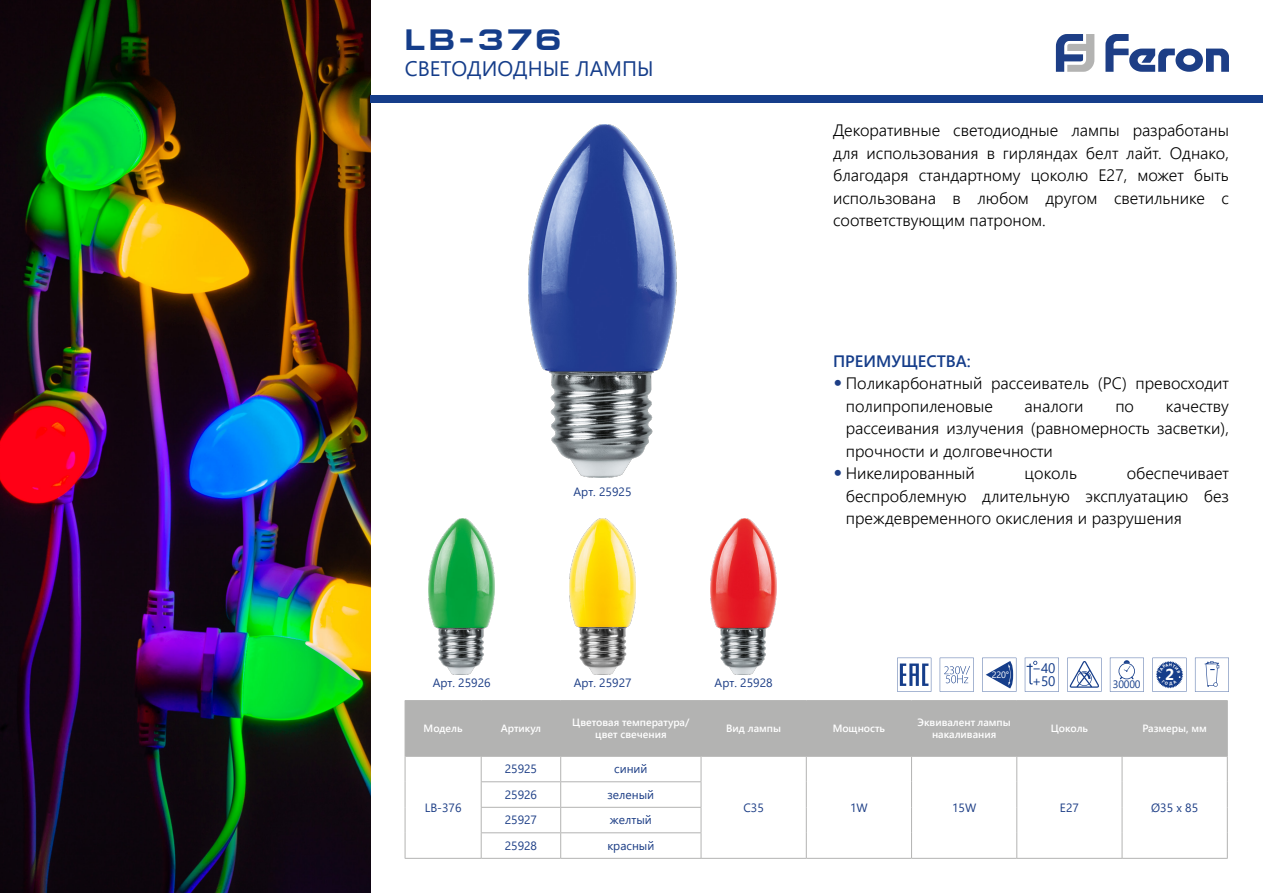
<style>
.page{position:relative;width:1263px;height:893px;background:#fff}
.page>*{position:absolute;margin:0;border:0;box-sizing:border-box;transform-origin:0 0}
.t1{font:700 30px "Europe Ext";color:#153d8a}
.t2{font:21px "Segoe UI";color:#153d8a}
.t3{font:300 16.5px/22.5px "Segoe UI";color:#000;text-align:justify}
.t4{font:600 16.5px "Segoe UI";color:#153d8a}
.t5{font:700 15.75px "Segoe UI";color:#fff}
.t6{font:13.8px/12.9px "Segoe UI";color:#153d8a}
.t7{font:12px "Segoe UI";color:#1d3e86}
.t8{font:10.65px "Segoe UI";letter-spacing:-.02em;color:#153d8a}
.t9{font:600 10.5px/12px "Segoe UI";color:#fff;text-align:center}
.t10{font:9.15px "Segoe UI";color:#fff}
.s1{font-weight:700;font-size:22.5px;color:#1d3e86}
</style>
<div class="page">
<img style="left:0;top:0;width:371px;height:893px">
<div style="left:406px;top:701px;width:821px;height:55px;background:#b3b3b2"></div>
<svg style="left:481px;top:757px;width:1px;height:101px"></svg>
<svg style="left:806px;top:757px;width:1px;height:101px"></svg>
<svg style="left:911px;top:757px;width:1px;height:101px"></svg>
<svg style="left:1016px;top:757px;width:1px;height:101px"></svg>
<svg style="left:701px;top:757px;width:1px;height:101px"></svg>
<svg style="left:1122px;top:757px;width:1px;height:101px"></svg>
<svg style="left:560px;top:757px;width:1px;height:101px"></svg>
<hr style="left:481px;top:781px;width:80px;height:1px;background:#b3b3b2">
<hr style="left:561px;top:781px;width:140px;height:1px;background:#b3b3b2">
<hr style="left:481px;top:807px;width:80px;height:1px;background:#b3b3b2">
<hr style="left:481px;top:832px;width:80px;height:1px;background:#b3b3b2">
<hr style="left:561px;top:807px;width:140px;height:1px;background:#b3b3b2">
<hr style="left:561px;top:832px;width:140px;height:1px;background:#b3b3b2">
<hr style="left:405px;top:700px;width:76px;height:1px;background:#b3b3b2">
<hr style="left:405px;top:701px;width:1px;height:55px;background:#b3b3b2">
<hr style="left:481px;top:700px;width:80px;height:1px;background:#b3b3b2">
<hr style="left:481px;top:701px;width:1px;height:55px;background:#b3b3b2">
<hr style="left:561px;top:700px;width:140px;height:1px;background:#b3b3b2">
<hr style="left:560px;top:701px;width:1px;height:55px;background:#b3b3b2">
<hr style="left:701px;top:700px;width:105px;height:1px;background:#b3b3b2">
<hr style="left:701px;top:701px;width:1px;height:55px;background:#b3b3b2">
<hr style="left:806px;top:700px;width:105px;height:1px;background:#b3b3b2">
<hr style="left:806px;top:701px;width:1px;height:55px;background:#b3b3b2">
<hr style="left:911px;top:700px;width:106px;height:1px;background:#b3b3b2">
<hr style="left:911px;top:701px;width:1px;height:55px;background:#b3b3b2">
<hr style="left:1017px;top:700px;width:105px;height:1px;background:#b3b3b2">
<hr style="left:1016px;top:701px;width:1px;height:55px;background:#b3b3b2">
<hr style="left:1122px;top:700px;width:106px;height:1px;background:#b3b3b2">
<hr style="left:1122px;top:701px;width:1px;height:55px;background:#b3b3b2">
<hr style="left:1227px;top:701px;width:1px;height:55px;background:#b3b3b2">
<hr style="left:405px;top:756px;width:76px;height:1px;background:#b3b3b2">
<svg style="left:405px;top:756px;width:1px;height:102px"></svg>
<hr style="left:405px;top:858px;width:76px;height:1px;background:#b3b3b2">
<hr style="left:481px;top:756px;width:80px;height:1px;background:#b3b3b2">
<hr style="left:561px;top:756px;width:140px;height:1px;background:#b3b3b2">
<hr style="left:701px;top:756px;width:105px;height:1px;background:#b3b3b2">
<hr style="left:806px;top:756px;width:105px;height:1px;background:#b3b3b2">
<hr style="left:911px;top:756px;width:106px;height:1px;background:#b3b3b2">
<hr style="left:1017px;top:756px;width:105px;height:1px;background:#b3b3b2">
<hr style="left:1122px;top:756px;width:105px;height:1px;background:#b3b3b2">
<svg style="left:1227px;top:756px;width:1px;height:102px"></svg>
<hr style="left:701px;top:858px;width:105px;height:1px;background:#b3b3b2">
<hr style="left:806px;top:858px;width:105px;height:1px;background:#b3b3b2">
<hr style="left:911px;top:858px;width:106px;height:1px;background:#b3b3b2">
<hr style="left:1017px;top:858px;width:105px;height:1px;background:#b3b3b2">
<hr style="left:1122px;top:858px;width:106px;height:1px;background:#b3b3b2">
<hr style="left:481px;top:858px;width:80px;height:1px;background:#b3b3b2">
<hr style="left:561px;top:858px;width:140px;height:1px;background:#b3b3b2">
<svg style="left:1056px;top:34px;width:38px;height:38px"></svg>
<svg style="left:1105px;top:34px;width:124px;height:38px"></svg>
<div style="left:371px;top:95px;width:892px;height:7px;background:#153d8a"></div>
<img style="left:528px;top:124px;width:149px;height:354px">
<svg style="left:1025px;top:658px;width:34px;height:34px"></svg>
<svg style="left:940px;top:658px;width:34px;height:34px"></svg>
<svg style="left:1195px;top:658px;width:34px;height:34px"></svg>
<svg style="left:1110px;top:658px;width:34px;height:34px"></svg>
<svg style="left:1067px;top:658px;width:34px;height:34px"></svg>
<img style="left:429px;top:518px;width:65px;height:157px">
<img style="left:570px;top:518px;width:65px;height:157px">
<img style="left:711px;top:518px;width:65px;height:157px">
<svg style="left:982px;top:658px;width:34px;height:34px"></svg>
<svg style="left:897px;top:658px;width:34px;height:34px"></svg>
<svg style="left:1152px;top:658px;width:34px;height:34px"></svg>
<p class="t1" style="left:405px;top:24px;width:158px">LB-376</p>
<p class="t2" style="left:405px;top:49px;width:250px">СВЕТОДИОДНЫЕ ЛАМПЫ</p>
<p class="t7" style="left:573px;top:481px;width:59px">Арт. 25925</p>
<p class="t3" style="left:833px;top:118px;width:397px">Декоративные светодиодные лампы разработаны для использования в гирляндах белт лайт. Однако, благодаря стандартному цоколю Е27, может быть использована в любом другом светильнике с соответствующим патроном.</p>
<p class="t4" style="left:833px;top:345px;width:139px">ПРЕИМУЩЕСТВА:</p>
<p class="t3" style="left:846px;top:370px;width:385px;text-indent:-13px"><span class="s1">•</span> Поликарбонатный рассеиватель (PC) превосходит полипропиленовые</p>
<p class="t3" style="left:846px;top:393px;width:385px;text-indent:320px">качеству рассеивания излучения (равномерность засветки), прочности и долговечности</p>
<p class="t3" style="left:833px;top:460px;width:143px"><span class="s1">•</span> Никелированный</p>
<p class="t3" style="left:1025px;top:460px;width:54px">цоколь</p>
<p class="t3" style="left:1025px;top:393px;width:61px">аналоги</p>
<p class="t3" style="left:1115px;top:393px;width:20px">по</p>
<p class="t3" style="left:846px;top:460px;width:385px;text-indent:281px">обеспечивает беспроблемную длительную эксплуатацию без преждевременного окисления и разрушения</p>
<p class="t6" style="left:1032px;top:660px;width:25px">−40 +50</p>
<p class="t5" style="left:1165px;top:663px;width:11px">2</p>
<p class="t10" style="left:992px;top:666px;width:19px">220°</p>
<p class="t7" style="left:433px;top:672px;width:59px">Арт. 25926</p>
<p class="t7" style="left:574px;top:672px;width:59px">Арт. 25927</p>
<p class="t7" style="left:715px;top:672px;width:59px">Арт. 25928</p>
<p class="t8" style="left:1113px;top:674px;width:29px">30000</p>
<p class="t9" style="left:424px;top:722px;width:40px">Модель</p>
<p class="t9" style="left:501px;top:722px;width:42px">Артикул</p>
<p class="t9" style="left:572px;top:716px;width:119px">Цветовая температура/</p>
<p class="t9" style="left:595px;top:728px;width:73px">цвет свечения</p>
<p class="t7" style="left:425px;top:796px;width:38px">LB-376</p>
<p class="t7" style="left:505px;top:758px;width:34px">25925</p>
<p class="t7" style="left:614px;top:758px;width:35px">синий</p>
<p class="t7" style="left:505px;top:783px;width:34px">25926</p>
<p class="t7" style="left:607px;top:783px;width:48px">зеленый</p>
<p class="t7" style="left:505px;top:809px;width:34px">25927</p>
<p class="t7" style="left:610px;top:809px;width:43px">желтый</p>
<p class="t7" style="left:505px;top:834px;width:34px">25928</p>
<p class="t7" style="left:607px;top:834px;width:49px">красный</p>
<p class="t9" style="left:726px;top:722px;width:56px">Вид лампы</p>
<p class="t9" style="left:833px;top:722px;width:54px">Мощность</p>
<p class="t9" style="left:917px;top:716px;width:95px">Эквивалент лампы накаливания</p>
<p class="t9" style="left:1051px;top:722px;width:39px">Цоколь</p>
<p class="t9" style="left:1142px;top:722px;width:66px">Размеры, мм</p>
<p class="t7" style="left:743px;top:796px;width:22px">С35</p>
<p class="t7" style="left:850px;top:796px;width:19px">1W</p>
<p class="t7" style="left:952px;top:796px;width:26px">15W</p>
<p class="t7" style="left:1060px;top:796px;width:21px">Е27</p>
<p class="t7" style="left:1151px;top:796px;width:49px">Ø35 х 85</p>
</div>
